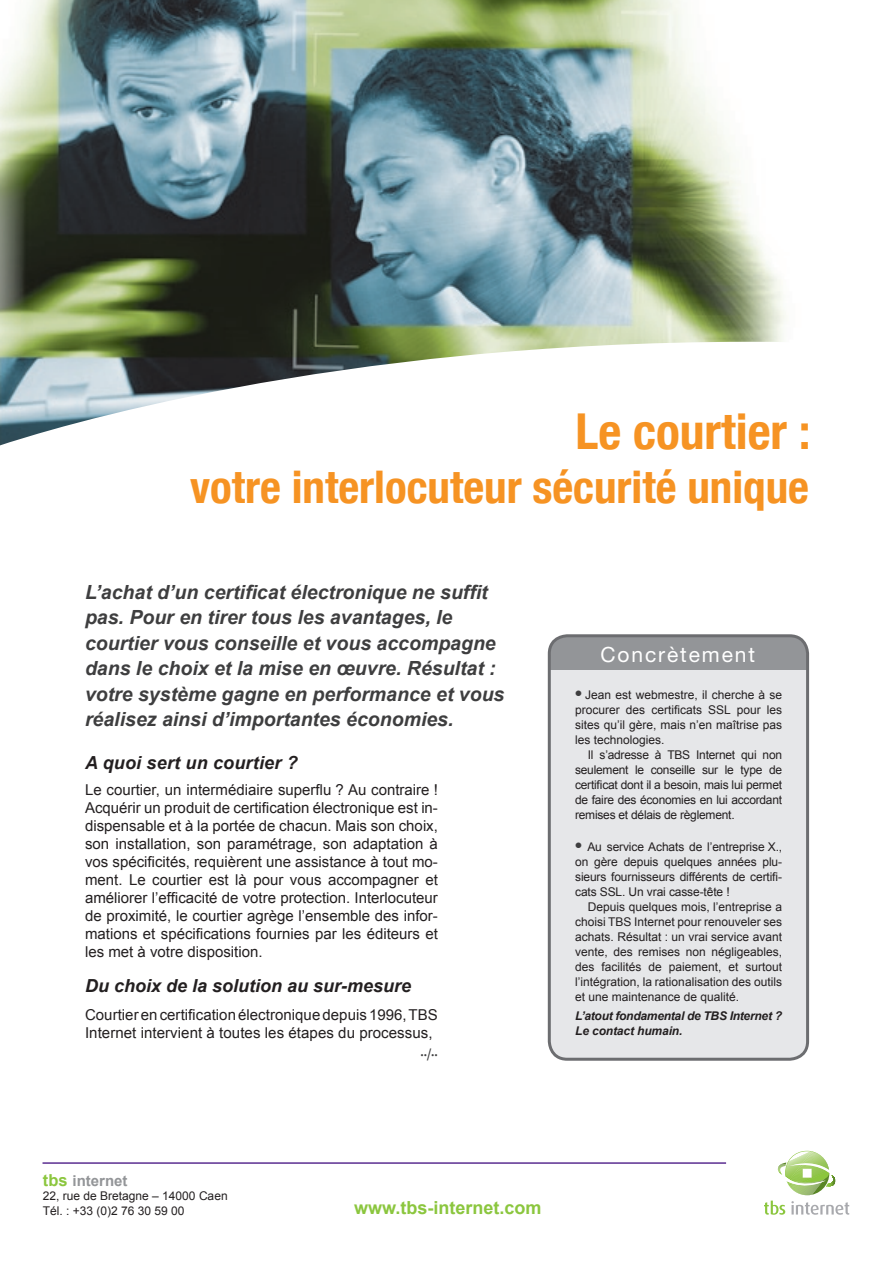
<style>
.page{position:relative;width:893px;height:1263px;background:#fff}
.page>*{position:absolute;margin:0;border:0;box-sizing:border-box;transform-origin:0 0}
.t1{font:700 condensed 49.5px "Helvetica Neue";color:#f69323}
.t2{font:700 condensed 45px "Helvetica Neue";color:#f69323}
.t3{font:21px "Helvetica Neue";letter-spacing:.09em;color:#fff}
.t4{font:italic 700 19.5px/25.5px "Arial";color:#3e3e3f}
.t5{font:italic 700 18px "Arial";color:#231f20}
.t6{font:700 18px "Arial";color:#8bc63e}
.t7{font:15px/18px "Arial";letter-spacing:.005em;color:#231f20;text-align:justify}
.t8{font:700 15px "Arial";color:#939598}
.t9{font:700 13.5px "Palatino";color:#3e3e3f}
.t10{font:12px/15px "Arial";color:#231f20;text-align:justify}
.t11{font:italic 700 12px/15px "Arial";letter-spacing:-.02em;color:#231f20}
.s1{font-weight:700;font-size:19.5px;color:#3e3e3f}
.s2{font-size:16.5px;color:#8bc63e}
</style>
<div class="page">
<svg style="left:764px;top:1151px;width:85px;height:64px"></svg>
<img style="left:0;top:0;width:786px;height:342px">
<svg style="left:0;top:342px;width:709px;height:104px"></svg>
<hr style="left:43px;top:1162px;width:683px;height:2px;background:#5b2e91">
<div style="left:550px;top:638px;width:255px;height:32px;background:#939598"></div>
<div style="left:549px;top:670px;width:258px;height:375px;background:#e6e7e9"></div>
<div style="left:552px;top:1045px;width:256px;height:12px;background:#e6e7e9"></div>
<div style="left:548px;top:634px;width:261px;height:427px;border:3px solid #6c6d70;border-radius:18px"></div>
<h1 class="t1" style="left:575px;top:402px;width:237px">Le courtier :</h1>
<h2 class="t2" style="left:190px;top:460px;width:620px">votre interlocuteur sécurité unique</h2>
<p class="t4" style="left:85px;top:579px;width:421px">L’achat d’un certificat électronique ne suffit pas. Pour en tirer tous les avantages, le courtier vous conseille et vous accompagne dans le choix et la mise en œuvre. Résultat : votre système gagne en performance et vous réalisez ainsi d’importantes économies.</p>
<h3 class="t5" style="left:85px;top:750px;width:214px">A quoi sert un courtier ?</h3>
<p class="t7" style="left:85px;top:781px;width:354px">Le courtier, un intermédiaire superflu ? Au contraire !<br>Acquérir un produit de certification électronique est in&shy;dispensable et à la portée de chacun. Mais son choix, son installation, son paramétrage, son adaptation à vos spécificités, requièrent une assistance à tout mo&shy;ment. Le courtier est là pour vous accompagner et améliorer l’efficacité de votre protection. Interlocuteur de proximité, le courtier agrège l’ensemble des infor&shy;mations et spécifications fournies par les éditeurs et les met à votre disposition.</p>
<h3 class="t5" style="left:85px;top:973px;width:328px">Du choix de la solution au sur-mesure</h3>
<p class="t7" style="left:85px;top:1005px;width:354px">Courtier en certification électronique depuis 1996, TBS<br>Internet intervient à toutes les étapes du processus,</p>
<p class="t9" style="left:420px;top:1043px;width:19px">../..</p>
<h3 class="t3" style="left:600px;top:642px;width:156px">Concrètement</h3>
<p class="t10" style="left:575px;top:687px;width:209px"><span class="s1">•</span> Jean est webmestre, il cherche à se procurer des certificats SSL pour les sites qu’il gère, mais n’en maîtrise pas les technologies.</p>
<p class="t10" style="left:575px;top:747px;width:209px;text-indent:13px">Il s’adresse à TBS Internet qui non seulement le conseille sur le type de certificat dont il a besoin, mais lui permet de faire des économies en lui accordant remises et délais de règlement.</p>
<p class="t10" style="left:575px;top:839px;width:209px"><span class="s1">•</span> Au service Achats de l’entreprise X., on gère depuis quelques années plu&shy;sieurs fournisseurs différents de certifi&shy;cats SSL. Un vrai casse-tête !</p>
<p class="t10" style="left:575px;top:899px;width:209px;text-indent:13px">Depuis quelques mois, l’entreprise a choisi TBS Internet pour renouveler ses achats. Résultat : un vrai service avant vente, des remises non négligeables, des facilités de paiement, et surtout l’intégration, la rationalisation des outils et une maintenance de qualité.</p>
<p class="t11" style="left:575px;top:1009px;width:209px">L’atout fondamental de TBS Internet ?<br>Le contact humain.</p>
<p class="t8" style="left:43px;top:1170px;width:86px"><span class="s2">tbs</span> internet</p>
<p class="t10" style="left:43px;top:1189px;width:186px;line-height:14.4px">22, rue de Bretagne – 14000 Caen<br>Tél. : +33 (0)2 76 30 59 00</p>
<h3 class="t6" style="left:354px;top:1195px;width:189px">www.tbs-internet.com</h3>
</div>
